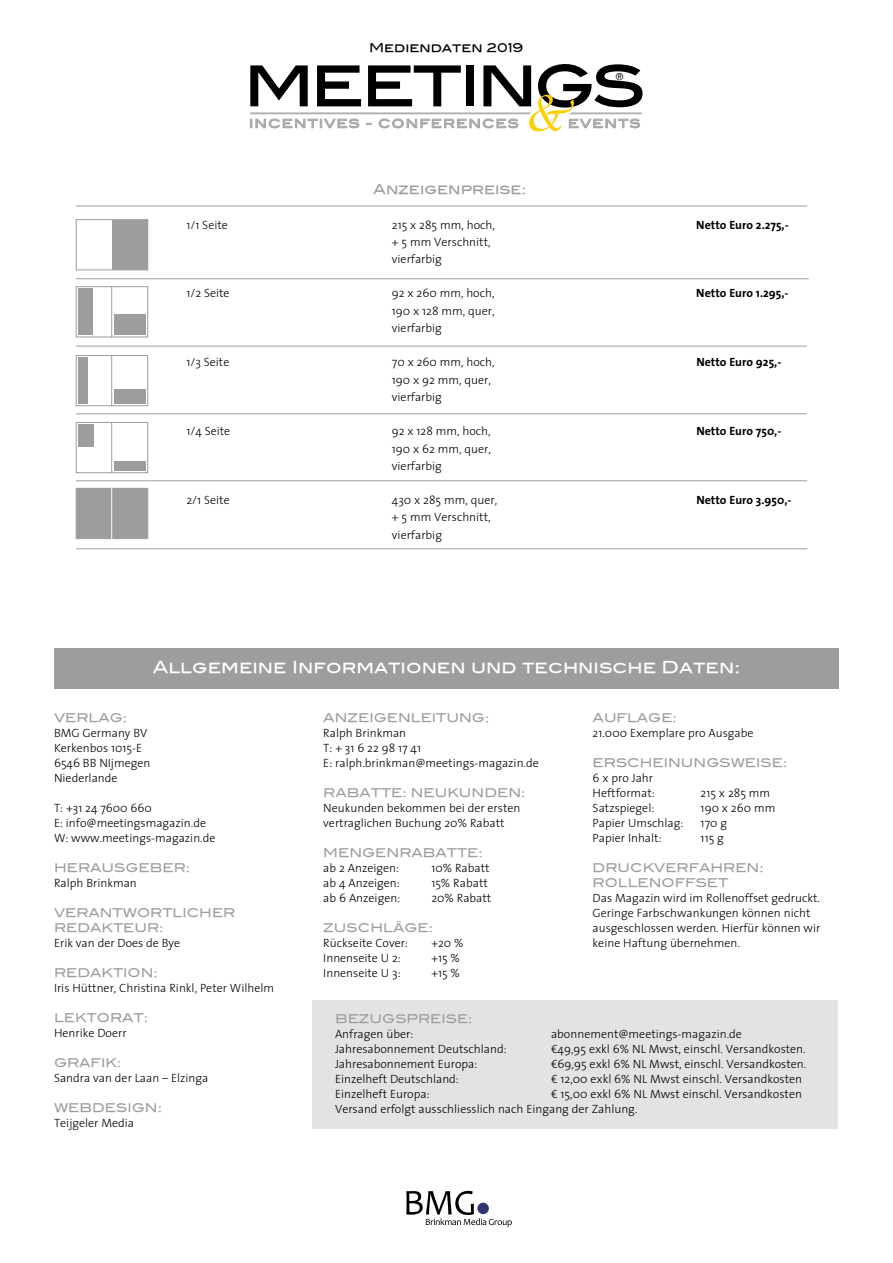
<style>
.page{position:relative;width:893px;height:1263px;background:#fff}
.page>*{position:absolute;margin:0;border:0;box-sizing:border-box;transform-origin:0 0}
.t1{font:66.45px "Blair Md ITCTT Medium";letter-spacing:-.07em;color:#000}
.t2{font:52.5px "Apple Chancery";color:#ffce00}
.t3{font:16.5px "Blair Md ITCTT Medium";color:#fff}
.t4{font:13.5px "Blair Md ITCTT Medium";color:#9d9d9c}
.t5{font:12.15px "Blair Md ITCTT Medium";color:#000}
.t6{font:300 12px/15px "The Sans";color:#000}
.t7{font:12px/15px "Blair Md ITCTT Medium";color:#9d9d9c}
.t8{font:700 12px "The Sans";color:#000}
.t9{font:11.7px "Blair Md ITCTT Medium";letter-spacing:.11em;color:#a8a8a7}
.t10{font:9.6px "Helvetica Neue";color:#000}
</style>
<div class="page">
<svg style="left:406px;top:1191px;width:106px;height:36px"></svg>
<div style="left:54px;top:649px;width:785px;height:40px;background:#9d9d9c"></div>
<svg style="left:250px;top:112px;width:281px;height:17px"></svg>
<svg style="left:568px;top:112px;width:74px;height:17px"></svg>
<div style="left:76px;top:219px;width:72px;height:51px;background:#fff;border:1px solid #9d9d9c"></div>
<div style="left:112px;top:220px;width:36px;height:50px;background:#9d9d9c"></div>
<div style="left:76px;top:286px;width:72px;height:51px;background:#fff;border:1px solid #9d9d9c"></div>
<div style="left:114px;top:314px;width:32px;height:21px;background:#9d9d9c"></div>
<hr style="left:111px;top:286px;width:1px;height:51px;background:#9d9d9c">
<div style="left:78px;top:289px;width:14px;height:46px;background:#9d9d9c"></div>
<div style="left:76px;top:355px;width:72px;height:51px;background:#fff;border:1px solid #9d9d9c"></div>
<div style="left:114px;top:389px;width:32px;height:15px;background:#9d9d9c"></div>
<hr style="left:111px;top:355px;width:1px;height:51px;background:#9d9d9c">
<div style="left:78px;top:357px;width:10px;height:47px;background:#9d9d9c"></div>
<hr style="left:76px;top:206px;width:731px;height:1px;background:#9d9d9c">
<hr style="left:76px;top:278px;width:733px;height:1px;background:#9d9d9c">
<hr style="left:76px;top:346px;width:731px;height:1px;background:#9d9d9c">
<hr style="left:76px;top:413px;width:731px;height:1px;background:#9d9d9c">
<hr style="left:76px;top:480px;width:731px;height:1px;background:#9d9d9c">
<hr style="left:76px;top:548px;width:731px;height:1px;background:#9d9d9c">
<div style="left:76px;top:422px;width:72px;height:51px;background:#fff;border:1px solid #9d9d9c"></div>
<div style="left:114px;top:461px;width:32px;height:10px;background:#9d9d9c"></div>
<hr style="left:111px;top:422px;width:1px;height:51px;background:#9d9d9c">
<div style="left:78px;top:424px;width:15px;height:23px;background:#9d9d9c"></div>
<div style="left:76px;top:488px;width:72px;height:51px;background:#9d9d9c"></div>
<hr style="left:111px;top:488px;width:1px;height:51px;background:#fff">
<div style="left:313px;top:1000px;width:525px;height:128px;background:#e3e3e3"></div>
<p class="t5" style="left:369px;top:38px;width:156px">Mediendaten 2019</p>
<h1 class="t1" style="left:243px;top:28px;width:404px">meetings</h1>
<p class="t9" style="left:249px;top:114px;width:271px">INCENTIVES - CONFERENCES</p>
<p class="t9" style="left:568px;top:114px;width:74px">EVENTS</p>
<p class="t10" style="left:616px;top:70px;width:9px">®</p>
<h2 class="t2" style="left:526px;top:72px;width:48px">&amp;</h2>
<p class="t4" style="left:373px;top:178px;width:155px">Anzeigenpreise:</p>
<p class="t6" style="left:186px;top:217px;width:43px">1/1 Seite</p>
<p class="t6" style="left:392px;top:217px;width:105px">215 x 285 mm, hoch,</p>
<p class="t8" style="left:696px;top:214px;width:94px">Netto Euro 2.275,-</p>
<p class="t6" style="left:392px;top:233px;width:100px;line-height:17.2px">+ 5 mm Verschnitt, vierfarbig</p>
<p class="t6" style="left:186px;top:285px;width:45px">1/2 Seite</p>
<p class="t6" style="left:392px;top:285px;width:104px">92 x 260 mm, hoch,</p>
<p class="t8" style="left:696px;top:283px;width:94px">Netto Euro 1.295,-</p>
<p class="t6" style="left:392px;top:302px;width:104px;line-height:17.2px">190 x 128 mm, quer, vierfarbig</p>
<p class="t6" style="left:186px;top:354px;width:45px">1/3 Seite</p>
<p class="t6" style="left:392px;top:354px;width:104px">70 x 260 mm, hoch,</p>
<p class="t8" style="left:696px;top:352px;width:87px">Netto Euro 925,-</p>
<p class="t6" style="left:392px;top:371px;width:101px;line-height:17.2px">190 x 92 mm, quer, vierfarbig</p>
<p class="t6" style="left:186px;top:423px;width:45px">1/4 Seite</p>
<p class="t6" style="left:392px;top:423px;width:100px">92 x 128 mm, hoch,</p>
<p class="t8" style="left:696px;top:421px;width:87px">Netto Euro 750,-</p>
<p class="t6" style="left:392px;top:439px;width:101px;line-height:17.2px">190 x 62 mm, quer, vierfarbig</p>
<p class="t6" style="left:186px;top:492px;width:45px">2/1 Seite</p>
<p class="t6" style="left:392px;top:492px;width:107px">430 x 285 mm, quer,</p>
<p class="t8" style="left:696px;top:490px;width:97px">Netto Euro 3.950,-</p>
<p class="t6" style="left:392px;top:508px;width:100px;line-height:17.2px">+ 5 mm Verschnitt, vierfarbig</p>
<h3 class="t3" style="left:153px;top:654px;width:589px">Allgemeine Informationen und technische Daten:</h3>
<p class="t7" style="left:54px;top:709px;width:75px">VERLAG:</p>
<p class="t6" style="left:54px;top:725px;width:98px">BMG Germany BV<br>Kerkenbos 1015-E<br>6546 BB NIjmegen<br>Niederlande</p>
<p class="t6" style="left:54px;top:800px;width:163px">T: +31 24 7600 660<br>E: info@meetingsmagazin.de<br>W: www.meetings-magazin.de</p>
<p class="t7" style="left:54px;top:859px;width:138px">HERAUSGEBER:</p>
<p class="t6" style="left:54px;top:875px;width:84px">Ralph Brinkman</p>
<p class="t7" style="left:54px;top:904px;width:183px">VERANTWORTLICHER<br>REDAKTEUR:</p>
<p class="t6" style="left:54px;top:935px;width:128px">Erik van der Does de Bye</p>
<p class="t7" style="left:54px;top:964px;width:105px">REDAKTION:</p>
<p class="t6" style="left:54px;top:980px;width:222px">Iris Hüttner, Christina Rinkl, Peter Wilhelm</p>
<p class="t7" style="left:54px;top:1009px;width:95px">LEKTORAT:</p>
<p class="t6" style="left:54px;top:1025px;width:74px">Henrike Doerr</p>
<p class="t7" style="left:54px;top:1054px;width:69px">GRAFIK:</p>
<p class="t6" style="left:54px;top:1070px;width:156px">Sandra van der Laan – Elzinga</p>
<p class="t7" style="left:54px;top:1099px;width:109px">WEBDESIGN:</p>
<p class="t6" style="left:54px;top:1115px;width:82px">Teijgeler Media</p>
<p class="t7" style="left:323px;top:709px;width:167px">ANZEIGENLEITUNG:</p>
<p class="t6" style="left:323px;top:725px;width:217px">Ralph Brinkman<br>T: + 31 6 22 98 17 41<br>E: ralph.brinkman@meetings-magazin.de</p>
<p class="t7" style="left:323px;top:784px;width:204px">RABATTE: NEUKUNDEN:</p>
<p class="t6" style="left:323px;top:800px;width:199px">Neukunden bekommen bei der ersten vertraglichen Buchung 20% Rabatt</p>
<p class="t7" style="left:323px;top:844px;width:161px">MENGENRABATTE:</p>
<p class="t6" style="left:323px;top:860px;width:77px">ab 2 Anzeigen:</p>
<p class="t6" style="left:431px;top:860px;width:60px">10% Rabatt</p>
<p class="t6" style="left:323px;top:875px;width:78px">ab 4 Anzeigen:</p>
<p class="t6" style="left:431px;top:875px;width:58px">15% Rabatt</p>
<p class="t6" style="left:323px;top:890px;width:78px">ab 6 Anzeigen:</p>
<p class="t6" style="left:431px;top:890px;width:62px">20% Rabatt</p>
<p class="t7" style="left:323px;top:919px;width:111px">ZUSCHLÄGE:</p>
<p class="t6" style="left:323px;top:935px;width:86px">Rückseite Cover:</p>
<p class="t6" style="left:431px;top:935px;width:34px">+20 %</p>
<p class="t6" style="left:323px;top:950px;width:79px">Innenseite U 2:</p>
<p class="t6" style="left:431px;top:950px;width:30px">+15 %</p>
<p class="t6" style="left:323px;top:965px;width:79px">Innenseite U 3:</p>
<p class="t6" style="left:431px;top:965px;width:30px">+15 %</p>
<p class="t7" style="left:593px;top:709px;width:86px">AUFLAGE:</p>
<p class="t6" style="left:593px;top:725px;width:162px">21.000 Exemplare pro Ausgabe</p>
<p class="t7" style="left:593px;top:754px;width:196px">ERSCHEINUNGSWEISE:</p>
<p class="t6" style="left:593px;top:770px;width:64px">6 x pro Jahr<br>Heftformat:</p>
<p class="t6" style="left:701px;top:785px;width:71px">215 x 285 mm</p>
<p class="t6" style="left:593px;top:800px;width:63px">Satzspiegel:</p>
<p class="t6" style="left:701px;top:800px;width:76px">190 x 260 mm</p>
<p class="t6" style="left:593px;top:815px;width:92px">Papier Umschlag:</p>
<p class="t6" style="left:701px;top:815px;width:28px">170 g</p>
<p class="t6" style="left:593px;top:830px;width:70px">Papier Inhalt:</p>
<p class="t6" style="left:701px;top:830px;width:25px">115 g</p>
<p class="t7" style="left:593px;top:859px;width:173px">DRUCKVERFAHREN:<br>ROLLENOFFSET</p>
<p class="t6" style="left:593px;top:890px;width:229px">Das Magazin wird im Rollenoffset gedruckt.<br>Geringe Farbschwankungen können nicht ausgeschlossen werden. Hierfür können wir keine Haftung übernehmen.</p>
<p class="t7" style="left:335px;top:1009px;width:139px">BEZUGSPREISE:</p>
<p class="t6" style="left:335px;top:1026px;width:80px">Anfragen über:</p>
<p class="t6" style="left:551px;top:1026px;width:192px">abonnement@meetings-magazin.de</p>
<p class="t6" style="left:335px;top:1041px;width:173px">Jahresabonnement Deutschland:</p>
<p class="t6" style="left:551px;top:1041px;width:256px">€49,95 exkl 6% NL Mwst, einschl. Versandkosten.</p>
<p class="t6" style="left:335px;top:1056px;width:144px">Jahresabonnement Europa:</p>
<p class="t6" style="left:551px;top:1056px;width:257px">€69,95 exkl 6% NL Mwst, einschl. Versandkosten.</p>
<p class="t6" style="left:335px;top:1071px;width:125px">Einzelheft Deutschland:</p>
<p class="t6" style="left:551px;top:1071px;width:253px">€ 12,00 exkl 6% NL Mwst einschl. Versandkosten</p>
<p class="t6" style="left:335px;top:1086px;width:96px">Einzelheft Europa:</p>
<p class="t6" style="left:335px;top:1086px;width:468px;text-indent:216px">€ 15,00 exkl 6% NL Mwst einschl. Versandkosten<br>Versand erfolgt ausschliesslich nach Eingang der Zahlung.</p>
</div>
